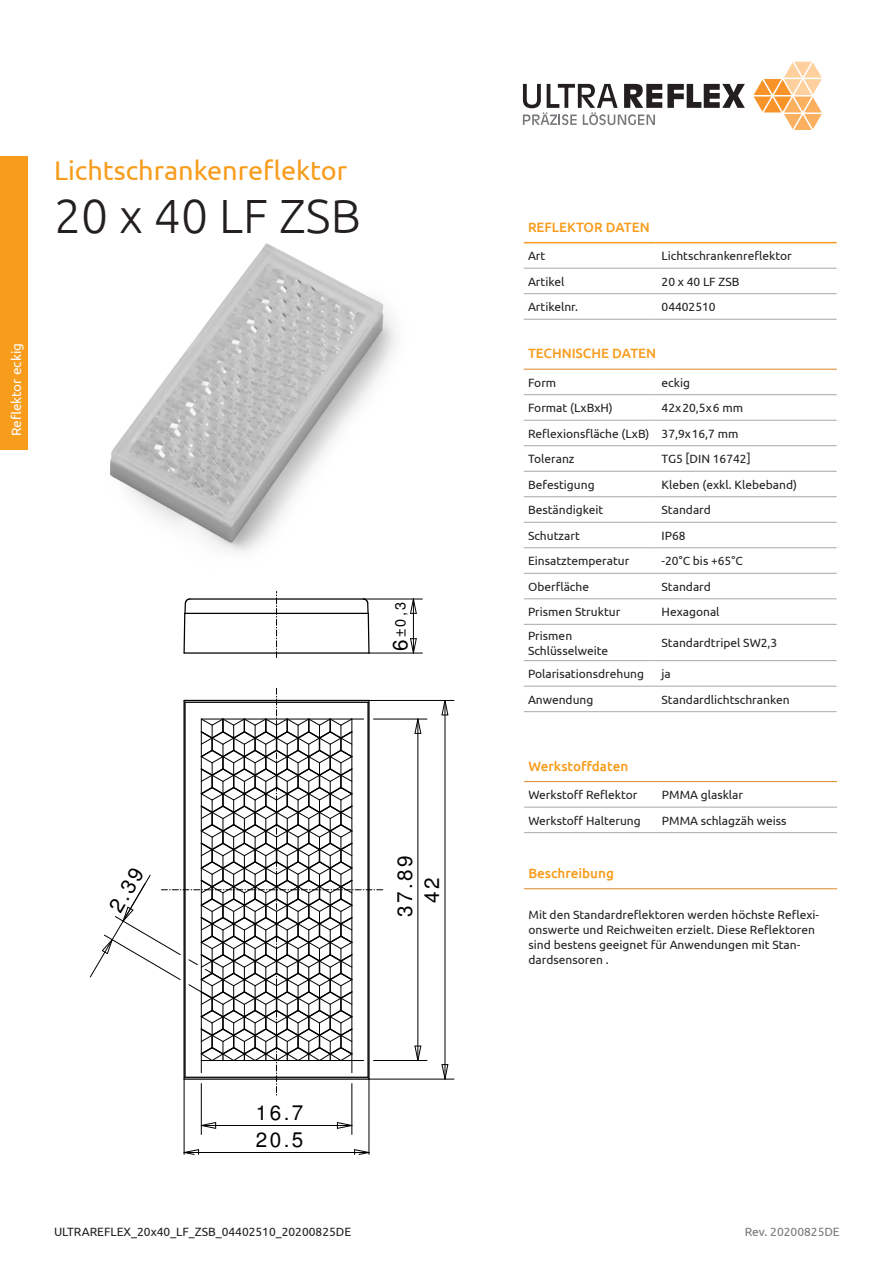
<style>
.page{position:relative;width:893px;height:1263px;background:#fff}
.page>*{position:absolute;margin:0;border:0;box-sizing:border-box;transform-origin:0 0}
.t1{font:300 48px "Ubuntu";color:#231f20}
.t2{font:27px "Ubuntu";color:#f89c1c}
.t3{font:20.7px "Helvetica";color:#000}
.t4{font:20.55px/27px "Helvetica";color:#000}
.t5{font:14.55px "Helvetica";color:#000}
.t6{font:500 13.5px "Ubuntu";color:#f89c1c}
.t7{font:13.5px "Ubuntu";color:#fff}
.Inhaltsverzeichnis_L{font:12px/15px "Ubuntu";color:#231f20}
.t8{font:12px "Ubuntu";color:#76787b}
.s1{font-size:20.7px}
</style>
<div class="page">
<img style="left:110px;top:243px;width:286px;height:309px">
<svg style="left:276px;top:591px;width:1px;height:67px"></svg>
<hr style="left:277px;top:613px;width:91px;height:1px;background:#000">
<hr style="left:185px;top:613px;width:92px;height:1px;background:#000">
<svg style="left:414px;top:718px;width:7px;height:16px"></svg>
<svg style="left:414px;top:1045px;width:7px;height:15px"></svg>
<hr style="left:418px;top:719px;width:1px;height:341px;background:#000">
<hr style="left:373px;top:1060px;width:54px;height:1px;background:#000">
<hr style="left:373px;top:719px;width:54px;height:1px;background:#000">
<svg style="left:337px;top:1122px;width:15px;height:7px"></svg>
<svg style="left:202px;top:1122px;width:14px;height:7px"></svg>
<hr style="left:201px;top:1125px;width:151px;height:1px;background:#000">
<hr style="left:201px;top:1083px;width:1px;height:51px;background:#000">
<hr style="left:352px;top:1083px;width:1px;height:51px;background:#000">
<hr style="left:190px;top:598px;width:173px;height:2px;background:#000">
<hr style="left:184px;top:652px;width:93px;height:2px;background:#000">
<svg style="left:183px;top:598px;width:7px;height:56px"></svg>
<hr style="left:277px;top:652px;width:92px;height:2px;background:#000">
<svg style="left:363px;top:598px;width:7px;height:56px"></svg>
<svg style="left:354px;top:1149px;width:15px;height:5px"></svg>
<svg style="left:183px;top:1149px;width:16px;height:5px"></svg>
<hr style="left:184px;top:1152px;width:185px;height:1px;background:#000">
<hr style="left:184px;top:1079px;width:1px;height:75px;background:#000">
<hr style="left:369px;top:1079px;width:1px;height:75px;background:#000">
<svg style="left:441px;top:701px;width:7px;height:15px"></svg>
<svg style="left:441px;top:1064px;width:7px;height:15px"></svg>
<hr style="left:445px;top:700px;width:1px;height:379px;background:#000">
<hr style="left:369px;top:1079px;width:85px;height:1px;background:#000">
<hr style="left:369px;top:700px;width:85px;height:1px;background:#000">
<svg style="left:410px;top:638px;width:7px;height:15px"></svg>
<svg style="left:410px;top:598px;width:7px;height:16px"></svg>
<hr style="left:413px;top:599px;width:1px;height:54px;background:#000">
<hr style="left:363px;top:599px;width:59px;height:1px;background:#000">
<hr style="left:369px;top:653px;width:53px;height:1px;background:#000">
<svg style="left:90px;top:688px;width:293px;height:407px"></svg>
<svg style="left:754px;top:62px;width:68px;height:68px"></svg>
<svg style="left:523px;top:84px;width:222px;height:41px"></svg>
<div style="left:0;top:157px;width:28px;height:293px;background:#f89c1c"></div>
<hr style="left:524px;top:394px;width:132px;height:1px;background:#a8a9ad">
<hr style="left:656px;top:394px;width:181px;height:1px;background:#a8a9ad">
<hr style="left:524px;top:420px;width:132px;height:1px;background:#a8a9ad">
<hr style="left:656px;top:420px;width:181px;height:1px;background:#a8a9ad">
<hr style="left:524px;top:445px;width:132px;height:1px;background:#a8a9ad">
<hr style="left:656px;top:445px;width:181px;height:1px;background:#a8a9ad">
<hr style="left:524px;top:471px;width:132px;height:1px;background:#a8a9ad">
<hr style="left:656px;top:471px;width:181px;height:1px;background:#a8a9ad">
<hr style="left:524px;top:496px;width:132px;height:1px;background:#a8a9ad">
<hr style="left:656px;top:496px;width:181px;height:1px;background:#a8a9ad">
<hr style="left:524px;top:522px;width:132px;height:1px;background:#a8a9ad">
<hr style="left:656px;top:522px;width:181px;height:1px;background:#a8a9ad">
<hr style="left:524px;top:547px;width:132px;height:1px;background:#a8a9ad">
<hr style="left:656px;top:547px;width:181px;height:1px;background:#a8a9ad">
<hr style="left:524px;top:573px;width:132px;height:1px;background:#a8a9ad">
<hr style="left:656px;top:573px;width:181px;height:1px;background:#a8a9ad">
<hr style="left:524px;top:598px;width:132px;height:1px;background:#a8a9ad">
<hr style="left:656px;top:598px;width:181px;height:1px;background:#a8a9ad">
<hr style="left:524px;top:624px;width:132px;height:1px;background:#a8a9ad">
<hr style="left:656px;top:624px;width:181px;height:1px;background:#a8a9ad">
<hr style="left:524px;top:660px;width:132px;height:1px;background:#a8a9ad">
<hr style="left:656px;top:660px;width:181px;height:1px;background:#a8a9ad">
<hr style="left:524px;top:686px;width:132px;height:1px;background:#a8a9ad">
<hr style="left:656px;top:686px;width:181px;height:1px;background:#a8a9ad">
<hr style="left:524px;top:711px;width:132px;height:1px;background:#a8a9ad">
<hr style="left:656px;top:711px;width:181px;height:1px;background:#a8a9ad">
<hr style="left:524px;top:369px;width:132px;height:1px;background:#df8624">
<hr style="left:656px;top:369px;width:181px;height:1px;background:#df8624">
<hr style="left:524px;top:807px;width:132px;height:1px;background:#a8a9ad">
<hr style="left:656px;top:807px;width:181px;height:1px;background:#a8a9ad">
<hr style="left:524px;top:832px;width:132px;height:1px;background:#a8a9ad">
<hr style="left:656px;top:832px;width:181px;height:1px;background:#a8a9ad">
<hr style="left:524px;top:781px;width:132px;height:1px;background:#df8624">
<hr style="left:656px;top:781px;width:181px;height:1px;background:#df8624">
<hr style="left:524px;top:242px;width:132px;height:1px;background:#f89c1c">
<hr style="left:656px;top:242px;width:181px;height:1px;background:#f89c1c">
<hr style="left:524px;top:268px;width:132px;height:1px;background:#a8a9ad">
<hr style="left:656px;top:268px;width:181px;height:1px;background:#a8a9ad">
<hr style="left:524px;top:293px;width:132px;height:1px;background:#a8a9ad">
<hr style="left:656px;top:293px;width:181px;height:1px;background:#a8a9ad">
<hr style="left:524px;top:319px;width:132px;height:1px;background:#a8a9ad">
<hr style="left:656px;top:319px;width:181px;height:1px;background:#a8a9ad">
<hr style="left:524px;top:888px;width:313px;height:1px;background:#df8624">
<p class="t2" style="left:54px;top:154px;width:295px">Lichtschrankenreflektor</p>
<p class="t1" style="left:54px;top:187px;width:309px">20 x 40 LF ZSB</p>
<p class="t7" style="left:8px;top:436px;width:95px;rotate:-90deg">Reflektor eckig</p>
<p class="t5" style="left:395px;top:651px;width:51px;rotate:-90deg"><span class="s1">6</span>±0,3</p>
<p class="t3" style="left:108px;top:907px;width:49px;rotate:-60deg">2.39</p>
<p class="t3" style="left:397px;top:917px;width:63px;rotate:-90deg">37.89</p>
<p class="t3" style="left:424px;top:903px;width:27px;rotate:-90deg">42</p>
<p class="t6" style="left:528px;top:219px;width:123px">REFLEKTOR DATEN</p>
<p class="Inhaltsverzeichnis_L" style="left:528px;top:248px;width:19px">Art</p>
<p class="Inhaltsverzeichnis_L" style="left:662px;top:248px;width:132px">Lichtschrankenreflektor</p>
<p class="Inhaltsverzeichnis_L" style="left:528px;top:273px;width:38px">Artikel</p>
<p class="Inhaltsverzeichnis_L" style="left:662px;top:273px;width:79px">20 x 40 LF ZSB</p>
<p class="Inhaltsverzeichnis_L" style="left:528px;top:299px;width:52px">Artikelnr.</p>
<p class="Inhaltsverzeichnis_L" style="left:662px;top:299px;width:56px">04402510</p>
<p class="t6" style="left:528px;top:345px;width:130px">TECHNISCHE DATEN</p>
<p class="Inhaltsverzeichnis_L" style="left:528px;top:374px;width:30px">Form</p>
<p class="Inhaltsverzeichnis_L" style="left:662px;top:374px;width:30px">eckig</p>
<p class="Inhaltsverzeichnis_L" style="left:528px;top:400px;width:86px">Format (LxBxH)</p>
<p class="Inhaltsverzeichnis_L" style="left:662px;top:400px;width:83px">42x20,5x6 mm</p>
<p class="Inhaltsverzeichnis_L" style="left:528px;top:425px;width:123px">Reflexionsfläche (LxB)</p>
<p class="Inhaltsverzeichnis_L" style="left:662px;top:425px;width:78px">37,9x16,7 mm</p>
<p class="Inhaltsverzeichnis_L" style="left:528px;top:451px;width:48px">Toleranz</p>
<p class="Inhaltsverzeichnis_L" style="left:662px;top:451px;width:91px">TG5 [DIN 16742]</p>
<p class="Inhaltsverzeichnis_L" style="left:528px;top:476px;width:68px">Befestigung</p>
<p class="Inhaltsverzeichnis_L" style="left:662px;top:476px;width:137px">Kleben (exkl. Klebeband)</p>
<p class="Inhaltsverzeichnis_L" style="left:528px;top:502px;width:77px">Beständigkeit</p>
<p class="Inhaltsverzeichnis_L" style="left:662px;top:502px;width:51px">Standard</p>
<p class="Inhaltsverzeichnis_L" style="left:528px;top:527px;width:53px">Schutzart</p>
<p class="Inhaltsverzeichnis_L" style="left:662px;top:527px;width:26px">IP68</p>
<p class="Inhaltsverzeichnis_L" style="left:528px;top:553px;width:103px">Einsatztemperatur</p>
<p class="Inhaltsverzeichnis_L" style="left:662px;top:553px;width:83px">-20°C bis +65°C</p>
<p class="Inhaltsverzeichnis_L" style="left:528px;top:579px;width:63px">Oberfläche</p>
<p class="Inhaltsverzeichnis_L" style="left:662px;top:579px;width:51px">Standard</p>
<p class="Inhaltsverzeichnis_L" style="left:528px;top:604px;width:94px">Prismen Struktur</p>
<p class="Inhaltsverzeichnis_L" style="left:662px;top:604px;width:60px">Hexagonal</p>
<p class="Inhaltsverzeichnis_L" style="left:528px;top:627px;width:82px">Prismen<br>Schlüsselweite</p>
<p class="Inhaltsverzeichnis_L" style="left:662px;top:635px;width:117px">Standardtripel SW2,3</p>
<p class="Inhaltsverzeichnis_L" style="left:528px;top:666px;width:118px">Polarisationsdrehung</p>
<p class="Inhaltsverzeichnis_L" style="left:662px;top:666px;width:11px">ja</p>
<p class="Inhaltsverzeichnis_L" style="left:528px;top:691px;width:67px">Anwendung</p>
<p class="Inhaltsverzeichnis_L" style="left:662px;top:691px;width:130px">Standardlichtschranken</p>
<p class="t6" style="left:528px;top:757px;width:101px">Werkstoffdaten</p>
<p class="Inhaltsverzeichnis_L" style="left:528px;top:787px;width:111px">Werkstoff Reflektor</p>
<p class="Inhaltsverzeichnis_L" style="left:662px;top:787px;width:83px">PMMA glasklar</p>
<p class="Inhaltsverzeichnis_L" style="left:528px;top:813px;width:114px">Werkstoff Halterung</p>
<p class="Inhaltsverzeichnis_L" style="left:662px;top:813px;width:126px">PMMA schlagzäh weiss</p>
<p class="t6" style="left:528px;top:865px;width:87px">Beschreibung</p>
<p class="Inhaltsverzeichnis_L" style="left:529px;top:907px;width:292px">Mit den Standardreflektoren werden höchste Reflexi&shy;onswerte und Reichweiten erzielt. Diese Reflektoren sind bestens geeignet für Anwendungen mit Stan&shy;dardsensoren .</p>
<p class="t4" style="left:256px;top:1100px;width:49px">16.7<br>20.5</p>
<p class="Inhaltsverzeichnis_L" style="left:54px;top:1224px;width:299px">ULTRAREFLEX_20x40_LF_ZSB_04402510_20200825DE</p>
<p class="t8" style="left:745px;top:1224px;width:97px">Rev. 20200825DE</p>
</div>
